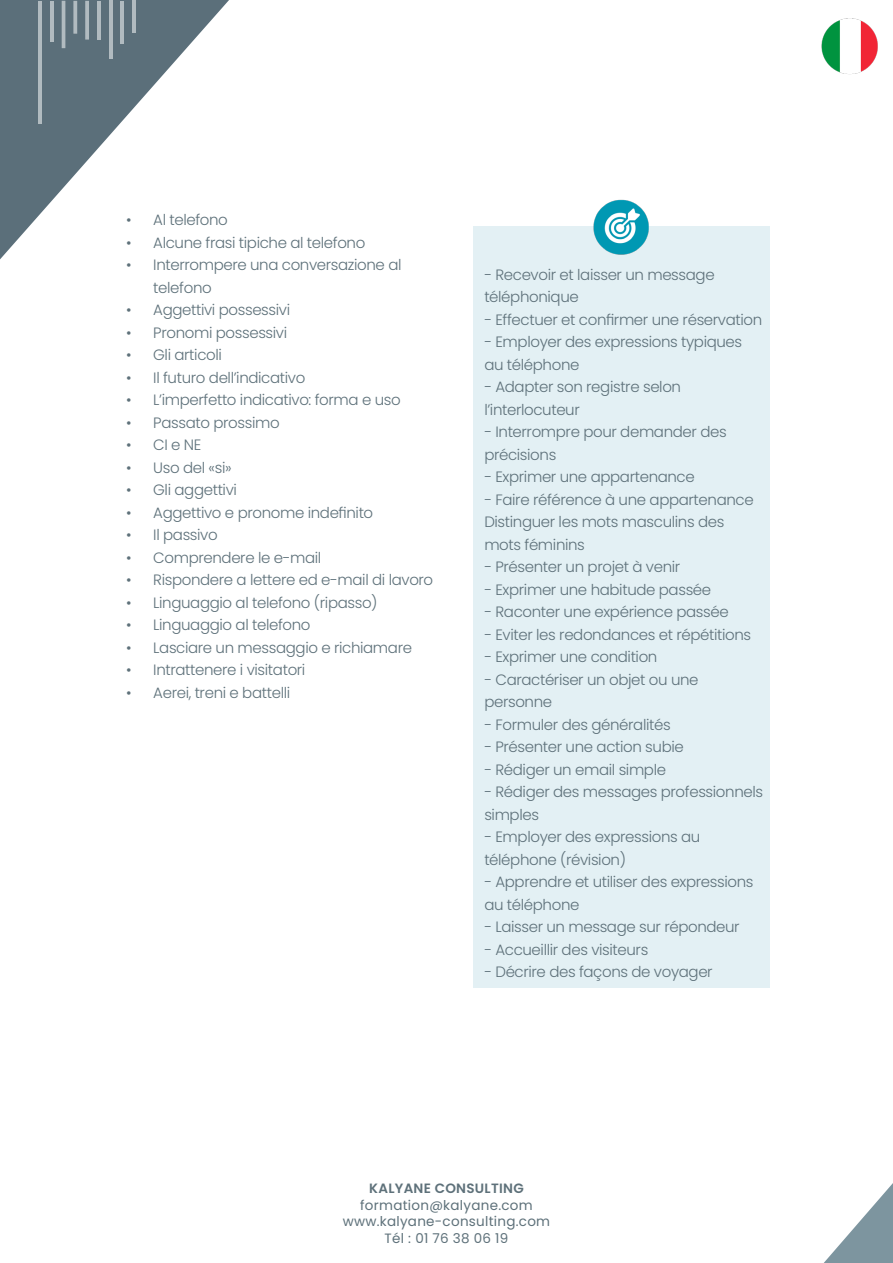
<style>
.page{position:relative;width:893px;height:1263px;background:#fff}
.page>*{position:absolute;margin:0;border:0;box-sizing:border-box;transform-origin:0 0}
.t1{font:300 15px/22.5px "Poppins";letter-spacing:-.025em;color:#5e717a}
.t2{font:13.5px/16.5px "Poppins";letter-spacing:.02em;color:#5e717a;text-align:center}
.t3{font:600 13.5px "Poppins";letter-spacing:.02em;color:#5e717a}
</style>
<div class="page">
<svg style="left:824px;top:1183px;width:69px;height:80px"></svg>
<svg style="left:0;top:0;width:229px;height:259px"></svg>
<hr style="left:38px;top:1px;width:4px;height:122px;background:#b1bbc0">
<hr style="left:132px;top:1px;width:4px;height:32px;background:#b1bbc0">
<hr style="left:121px;top:1px;width:3px;height:43px;background:#fff">
<hr style="left:50px;top:1px;width:4px;height:41px;background:#b1bbc0">
<hr style="left:62px;top:1px;width:3px;height:47px;background:#fff">
<svg style="left:73px;top:1px;width:4px;height:33px"></svg>
<svg style="left:85px;top:1px;width:4px;height:39px"></svg>
<hr style="left:97px;top:1px;width:4px;height:39px;background:#b1bbc0">
<hr style="left:109px;top:1px;width:4px;height:58px;background:#b1bbc0">
<img style="left:821px;top:18px;width:57px;height:56px">
<div style="left:473px;top:227px;width:296px;height:761px;background:#e3f0f4"></div>
<img style="left:591px;top:200px;width:60px;height:55px">
<p class="t1" style="left:126px;top:209px;width:103px">• Al telefono</p>
<p class="t1" style="left:126px;top:231px;width:241px">• Alcune frasi tipiche al telefono</p>
<p class="t1" style="left:153px;top:254px;width:250px;text-indent:-27px">• Interrompere una conversazione al telefono</p>
<p class="t1" style="left:126px;top:299px;width:165px">• Aggettivi possessivi</p>
<p class="t1" style="left:126px;top:321px;width:162px">• Pronomi possessivi</p>
<p class="t1" style="left:126px;top:344px;width:97px">• Gli articoli</p>
<p class="t1" style="left:126px;top:366px;width:181px">• Il futuro dell’indicativo</p>
<p class="t1" style="left:126px;top:389px;width:276px">• L’imperfetto indicativo: forma e uso</p>
<p class="t1" style="left:126px;top:411px;width:155px">• Passato prossimo</p>
<p class="t1" style="left:126px;top:434px;width:77px">• CI e NE</p>
<p class="t1" style="left:126px;top:456px;width:107px">• Uso del «si»</p>
<p class="t1" style="left:126px;top:479px;width:112px">• Gli aggettivi</p>
<p class="t1" style="left:126px;top:501px;width:248px">• Aggettivo e pronome indefinito</p>
<p class="t1" style="left:126px;top:524px;width:93px">• Il passivo</p>
<p class="t1" style="left:126px;top:546px;width:197px">• Comprendere le e-mail</p>
<p class="t1" style="left:126px;top:569px;width:308px">• Rispondere a lettere ed e-mail di lavoro</p>
<p class="t1" style="left:126px;top:591px;width:253px">• Linguaggio al telefono (ripasso)</p>
<p class="t1" style="left:126px;top:614px;width:186px">• Linguaggio al telefono</p>
<p class="t1" style="left:126px;top:636px;width:287px">• Lasciare un messaggio e richiamare</p>
<p class="t1" style="left:126px;top:659px;width:181px">• Intrattenere i visitatori</p>
<p class="t1" style="left:126px;top:681px;width:165px">• Aerei, treni e battelli</p>
<p class="t1" style="left:484px;top:263px;width:232px">- Recevoir et laisser un message téléphonique</p>
<p class="t1" style="left:484px;top:308px;width:279px">- Effectuer et confirmer une réservation</p>
<p class="t1" style="left:484px;top:331px;width:259px">- Employer des expressions typiques au téléphone</p>
<p class="t1" style="left:484px;top:376px;width:198px">- Adapter son registre selon l’interlocuteur</p>
<p class="t1" style="left:484px;top:421px;width:244px">- Interrompre pour demander des précisions</p>
<p class="t1" style="left:484px;top:466px;width:212px">- Exprimer une appartenance</p>
<p class="t1" style="left:484px;top:488px;width:271px">- Faire référence à une appartenance</p>
<p class="t1" style="left:484px;top:511px;width:242px">Distinguer les mots masculins des mots féminins</p>
<p class="t1" style="left:484px;top:556px;width:198px">- Présenter un projet à venir</p>
<p class="t1" style="left:484px;top:578px;width:228px">- Exprimer une habitude passée</p>
<p class="t1" style="left:484px;top:601px;width:246px">- Raconter une expérience passée</p>
<p class="t1" style="left:484px;top:623px;width:268px">- Eviter les redondances et répétitions</p>
<p class="t1" style="left:484px;top:646px;width:175px">- Exprimer une condition</p>
<p class="t1" style="left:484px;top:668px;width:216px">- Caractériser un objet ou une personne</p>
<p class="t1" style="left:484px;top:713px;width:188px">- Formuler des généralités</p>
<p class="t1" style="left:484px;top:736px;width:201px">- Présenter une action subie</p>
<p class="t1" style="left:484px;top:758px;width:183px">- Rédiger un email simple</p>
<p class="t1" style="left:484px;top:781px;width:280px">- Rédiger des messages professionnels simples</p>
<p class="t1" style="left:484px;top:826px;width:218px">- Employer des expressions au téléphone (révision)</p>
<p class="t1" style="left:484px;top:871px;width:271px">- Apprendre et utiliser des expressions au téléphone</p>
<p class="t1" style="left:484px;top:916px;width:257px">- Laisser un message sur répondeur</p>
<p class="t1" style="left:484px;top:938px;width:165px">- Accueillir des visiteurs</p>
<p class="t1" style="left:484px;top:961px;width:230px">- Décrire des façons de voyager</p>
<p class="t3" style="left:369px;top:1180px;width:156px">KALYANE CONSULTING</p>
<p class="t2" style="left:343px;top:1197px;width:209px">formation@kalyane.com www.kalyane-consulting.com<br>Tél : 01 76 38 06 19</p>
</div>
